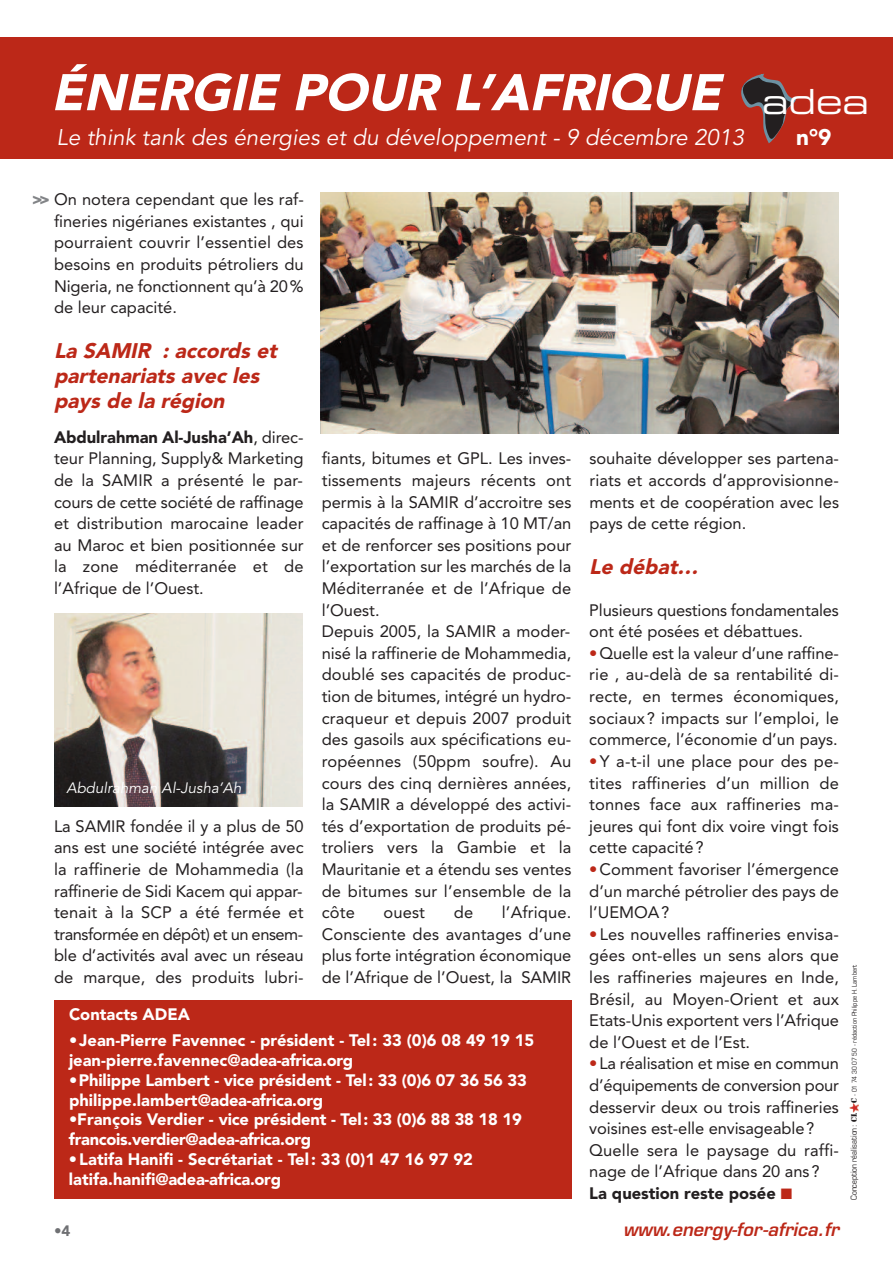
<style>
.page{position:relative;width:893px;height:1263px;background:#fff}
.page>*{position:absolute;margin:0;border:0;box-sizing:border-box;transform-origin:0 0}
.t1{font:italic 900 51px "Avenir";color:#fff}
.t2{font:34.65px "Eurostile Extended Two";color:#fff}
.t3{font:italic 22.5px "Avenir";letter-spacing:.005em;color:#fff}
.t4{font:900 22.5px "Avenir";color:#fff}
.t5{font:italic 900 21px/25.2px "Avenir LT Std";color:#bc2818}
.t6{font:italic 600 18px "Eurostile";letter-spacing:.005em;color:#bc2818}
.t7{font:16.5px/21.6px "Avenir";color:#231f20;text-align:justify}
.t8{font:900 16.5px/19.8px "Avenir LT Std";letter-spacing:-.01em;color:#fff}
.t9{font:italic 15px "Avenir";letter-spacing:.005em;color:#fff}
.t10{font:900 15px "Avenir LT Std";color:#6f7073}
.t11{font:condensed 6.6px "Eurostile";color:#231f20}
.s1{font-family:"Avenir LT Std";font-weight:900;color:#828487}
.s2{font-weight:900}
.s3{color:#bc2818}
.s4{font-size:8.25px}
.s5{font-family:"Stencil";font-stretch:normal;font-size:8.25px}
</style>
<div class="page">
<div style="left:0;top:37px;width:893px;height:122px;background:#bc2818"></div>
<svg style="left:741px;top:74px;width:55px;height:69px"></svg>
<svg style="left:849px;top:1104px;width:9px;height:8px"></svg>
<div style="left:54px;top:1000px;width:517px;height:199px;background:#bc2818"></div>
<img style="left:54px;top:613px;width:248px;height:193px">
<img style="left:321px;top:192px;width:518px;height:242px">
<h1 class="t1" style="left:51px;top:72px;width:681px">ÉNERGIE POUR L’AFRIQUE</h1>
<h3 class="t3" style="left:57px;top:128px;width:689px">Le think tank des énergies et du développement - 9 décembre 2013</h3>
<h3 class="t4" style="left:796px;top:128px;width:37px">n°9</h3>
<h2 class="t2" style="left:762px;top:89px;width:108px">adea</h2>
<p class="t7" style="left:54px;top:190px;width:251px;text-indent:-22px"><span class="s1">&gt;&gt;</span> On notera cependant que les raf&shy;fineries nigérianes existantes , qui pourraient couvrir l’essentiel des besoins en produits pétroliers du Nigeria, ne fonctionnent qu’à 20% de leur capacité.</p>
<p class="t5" style="left:54px;top:340px;width:229px">La SAMIR : accords et partenariats avec les pays de la région</p>
<p class="t7" style="left:54px;top:428px;width:251px"><span class="s2">Abdulrahman Al-Jusha’Ah</span>, direc&shy;teur Planning, Supply&amp; Marketing de la SAMIR a présenté le par&shy;cours de cette société de raffinage et distribution marocaine leader au Maroc et bien positionnée sur la zone méditerranée et de l’Afrique de l’Ouest.</p>
<p class="t9" style="left:66px;top:782px;width:177px">Abdulrahman Al-Jusha’Ah</p>
<p class="t7" style="left:54px;top:816px;width:251px">La SAMIR fondée il y a plus de 50 ans est une société intégrée avec la raffinerie de Mohammedia (la raffinerie de Sidi Kacem qui appar&shy;tenait à la SCP a été fermée et transformée en dépôt) et un ensem&shy;ble d’activités aval avec un réseau de marque, des produits lubri-</p>
<p class="t7" style="left:322px;top:449px;width:251px;text-align:left">fiants, bitumes et GPL. Les inves&shy;tissements majeurs récents ont permis à la SAMIR d’accroitre ses capacités de raffinage à 10 MT/an et de renforcer ses positions pour l’exportation sur les marchés de la<br>Méditerranée et de l’Afrique de l’Ouest.<br>Depuis 2005, la SAMIR a moder&shy;nisé la raffinerie de Mohammedia, doublé ses capacités de produc&shy;tion de bitumes, intégré un hydro&shy;craqueur et depuis 2007 produit des gasoils aux spécifications eu&shy;ropéennes (50ppm soufre). Au cours des cinq dernières années, la SAMIR a développé des activi&shy;tés d’exportation de produits pé&shy;troliers vers la Gambie et la<br>Mauritanie et a étendu ses ventes de bitumes sur l’ensemble de la côte</p>
<p class="t7" style="left:322px;top:903px;width:251px;text-indent:180px">l’Afrique.<br>Consciente des avantages d’une plus forte intégration économique de l’Afrique de l’Ouest, la SAMIR</p>
<p class="t7" style="left:384px;top:903px;width:43px">ouest</p>
<p class="t7" style="left:454px;top:903px;width:21px">de</p>
<p class="t8" style="left:69px;top:1006px;width:122px">Contacts ADEA</p>
<p class="t8" style="left:69px;top:1032px;width:467px">• Jean-Pierre Favennec - président - Tel: 33 (0)6 08 49 19 15 jean-pierre.favennec@adea-africa.org</p>
<p class="t8" style="left:69px;top:1071px;width:459px">•Philippe Lambert - vice président - Tel: 33 (0)6 07 36 56 33 philippe.lambert@adea-africa.org</p>
<p class="t8" style="left:69px;top:1111px;width:454px">•François Verdier - vice président - Tel: 33 (0)6 88 38 18 19 francois.verdier@adea-africa.org</p>
<p class="t8" style="left:69px;top:1151px;width:405px">•Latifa Hanifi - Secrétariat - Tel: 33 (0)1 47 16 97 92 latifa.hanifi@adea-africa.org</p>
<p class="t10" style="left:54px;top:1225px;width:18px">•4</p>
<p class="t7" style="left:589px;top:449px;width:251px">souhaite développer ses partena&shy;riats et accords d’approvisionne&shy;ments et de coopération avec les pays de cette région.</p>
<p class="t5" style="left:589px;top:556px;width:115px">Le débat…</p>
<p class="t7" style="left:589px;top:600px;width:251px">Plusieurs questions fondamentales ont été posées et débattues.</p>
<p class="t7" style="left:589px;top:644px;width:251px"><span class="s3">•</span>Quelle est la valeur d’une raffine&shy;rie , au-delà de sa rentabilité di&shy;recte, en termes économiques, sociaux ? impacts sur l’emploi, le commerce, l’économie d’un pays.</p>
<p class="t7" style="left:589px;top:752px;width:251px"><span class="s3">•</span>Y a-t-il une place pour des pe&shy;tites raffineries d’un million de tonnes face aux raffineries ma&shy;jeures qui font dix voire vingt fois cette capacité?</p>
<p class="t7" style="left:589px;top:860px;width:251px"><span class="s3">•</span>Comment favoriser l’émergence d’un marché pétrolier des pays de l’UEMOA?</p>
<p class="t7" style="left:589px;top:924px;width:251px"><span class="s3">•</span> Les nouvelles raffineries envisa&shy;gées ont-elles un sens alors que les raffineries majeures en Inde, Brésil, au Moyen-Orient et aux Etats-Unis exportent vers l’Afrique de l’Ouest et de l’Est.</p>
<p class="t7" style="left:589px;top:1054px;width:251px;text-align:left"><span class="s3">•</span>La réalisation et mise en commun d’équipements de conversion pour desservir deux ou trois raffineries voisines est-elle envisageable?<br>Quelle sera le paysage du raffi&shy;nage de l’Afrique dans 20 ans ?<br><span class="s2">La question reste posée</span> <span class="s3">■</span></p>
<p class="t6" style="left:623px;top:1222px;width:217px">www.energy-for-africa.fr</p>
<p class="t11" style="left:852px;top:1200px;width:237px;rotate:-90deg"><span class="s4">Conception réalisation :</span> <span class="s5">CL C</span> - 01 74 30 07 50 - rédaction Philippe H. Lambert</p>
</div>
